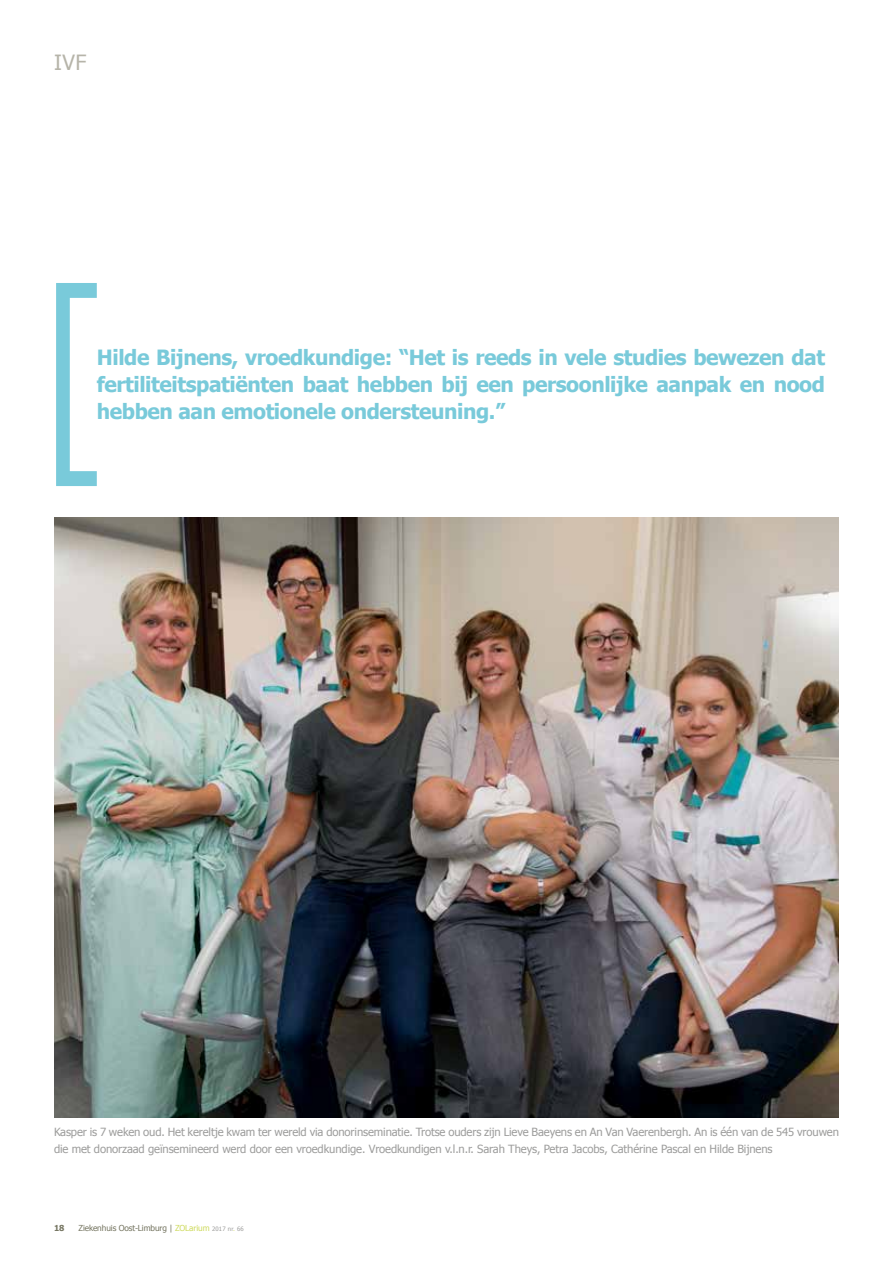
<style>
.page{position:relative;width:893px;height:1263px;background:#fff}
.page>*{position:absolute;margin:0;border:0;box-sizing:border-box;transform-origin:0 0}
.t1{font:700 21px/27px "Tahoma";letter-spacing:-.02em;color:#79cada;text-align:justify}
.t2{font:21px "Tahoma";color:#b6b4a9}
.t3{font:11.25px/16.5px "Tahoma";letter-spacing:-.01em;color:#9d9d9c}
.t4{font:8.25px "Tahoma";letter-spacing:-.01em;color:#767662}
.t5{font:700 8.25px "Tahoma";color:#767662}
.s1{color:#cfdb60}
.s2{font-size:6px;color:#9d9d9c}
.s3{font-size:6px;color:#cfdb60}
</style>
<div class="page">
<img style="left:54px;top:517px;width:785px;height:600px">
<svg style="left:56px;top:283px;width:41px;height:203px"></svg>
<h1 class="t2" style="left:54px;top:49px;width:34px">IVF</h1>
<h1 class="t1" style="left:97px;top:343px;width:730px">Hilde Bijnens, vroedkundige: “Het is reeds in vele studies bewezen dat fertiliteitspatiënten baat hebben bij een persoonlijke aanpak en nood hebben aan emotionele ondersteuning.”</h1>
<p class="t3" style="left:54px;top:1123px;width:786px">Kasper is 7 weken oud. Het kereltje kwam ter wereld via donorinseminatie. Trotse ouders zijn Lieve Baeyens en An Van Vaerenbergh. An is één van de 545 vrouwen die met donorzaad geïnsemineerd werd door een vroedkundige. Vroedkundigen v.l.n.r. Sarah Theys, Petra Jacobs, Cathérine Pascal en Hilde Bijnens</p>
<p class="t5" style="left:54px;top:1222px;width:12px">18</p>
<p class="t4" style="left:79px;top:1222px;width:167px">Ziekenhuis Oost-Limburg | <span class="s1">ZOLarium</span> <span class="s2">2017 nr</span><span class="s3">.</span> <span class="s2">66</span></p>
</div>
